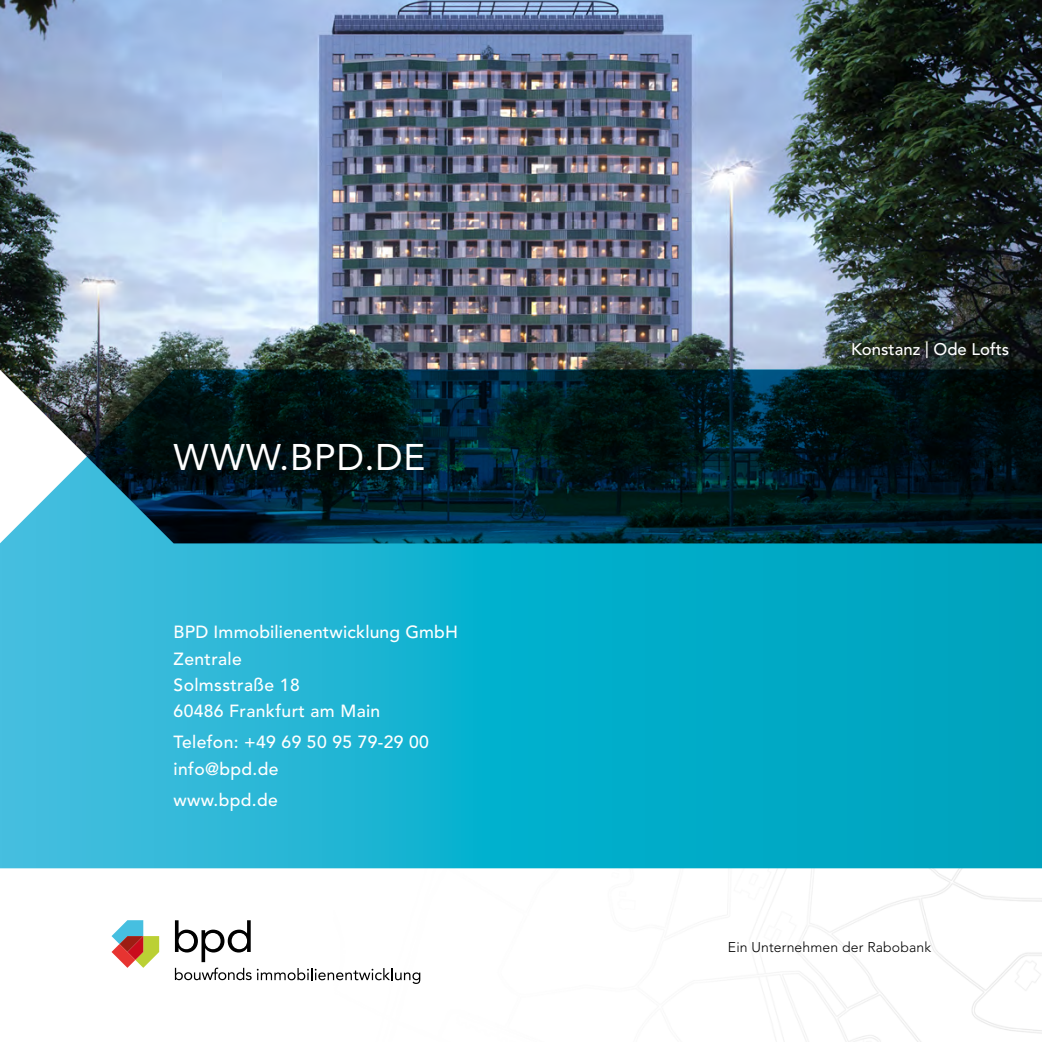
<style>
.page{position:relative;width:1042px;height:1042px;background:#fff}
.page>*{position:absolute;margin:0;border:0;box-sizing:border-box;transform-origin:0 0}
.t1{font:36.75px "Avenir LT Std";letter-spacing:.02em;color:#fff}
.t2{font:500 17.5px/26.2px "Avenir LT Std";letter-spacing:.02em;color:#fff}
.t3{font:500 16.62px "Avenir LT Std";color:#fff}
.t4{font:300 14px "Avenir LT Std";letter-spacing:.01em;color:#000}
</style>
<div class="page">
<svg style="left:0;top:543px;width:1042px;height:325px;background:#13b0cd"></svg>
<img style="left:0;top:0;width:1042px;height:543px">
<svg style="left:87px;top:370px;width:955px;height:173px;background:#021e26"></svg>
<svg style="left:112px;top:920px;width:47px;height:48px"></svg>
<svg style="left:175px;top:920px;width:245px;height:64px"></svg>
<h1 class="t1" style="left:174px;top:436px;width:253px">WWW.BPD.DE</h1>
<p class="t2" style="left:174px;top:620px;width:286px">BPD Immobilienentwicklung GmbH<br>Zentrale<br>Solmsstraße 18<br>60486 Frankfurt am Main</p>
<p class="t2" style="left:174px;top:729px;width:257px">Telefon: +49 69 50 95 79-29 00 info@bpd.de</p>
<p class="t2" style="left:174px;top:787px;width:106px">www.bpd.de</p>
<p class="t3" style="left:851px;top:340px;width:160px">Konstanz | Ode Lofts</p>
<p class="t4" style="left:728px;top:939px;width:205px">Ein Unternehmen der Rabobank</p>
</div>
